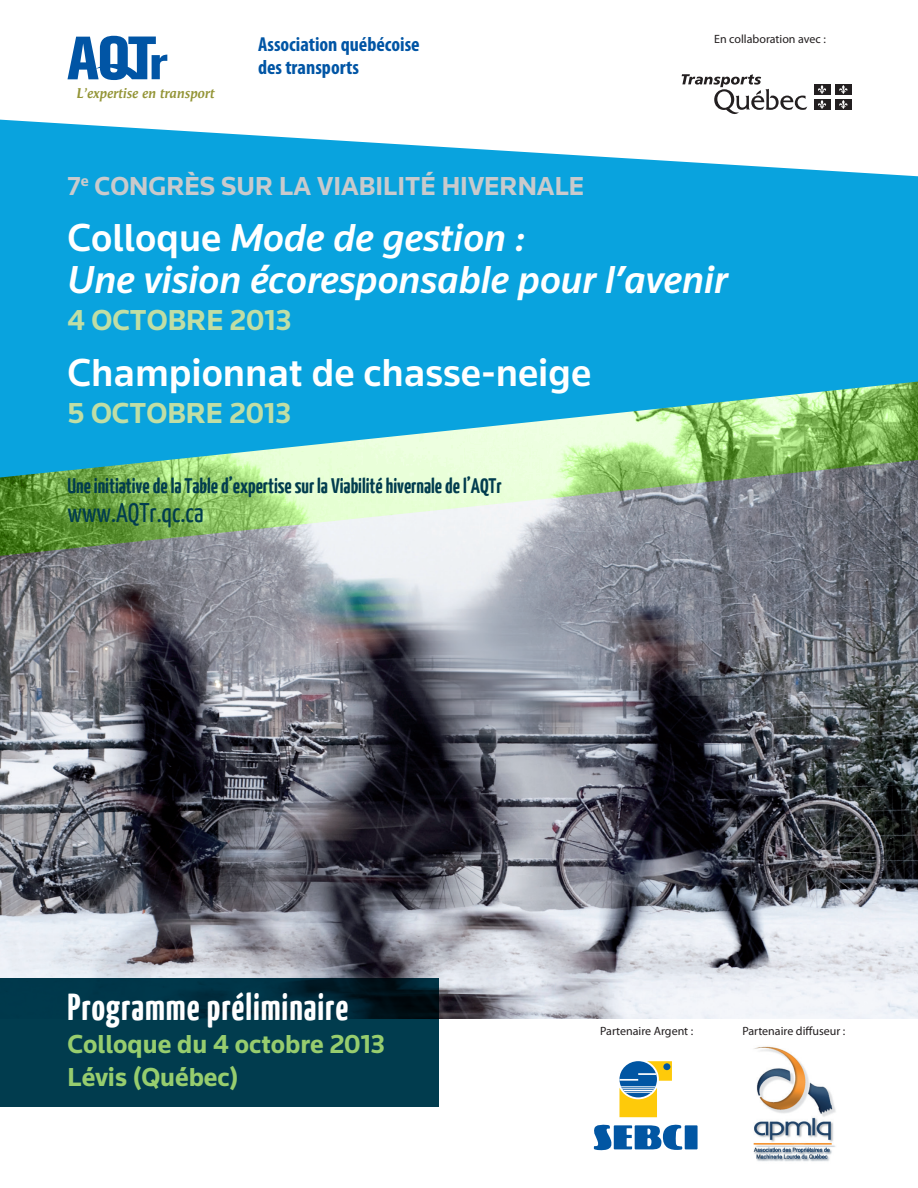
<style>
.page{position:relative;width:918px;height:1188px;background:#fff}
.page>*{position:absolute;margin:0;border:0;box-sizing:border-box;transform-origin:0 0}
.t1{font:italic 500 40.5px/42px "Knowledge";color:#fff}
.t2{font:500 40.5px "Knowledge";color:#fff}
.t3{font:700 37.5px "Yanone Kaffeesatz";letter-spacing:.025em;color:#fff}
.t4{font:700 30px "Knowledge";color:#c0dea5}
.t5{font:700 27px/33px "Knowledge";color:#97cd6e}
.t6{font:700 27px "Knowledge";color:#c9cacc}
.t7{font:27px "Yanone Kaffeesatz";color:#013c4e}
.t8{font:700 21px "Yanone Kaffeesatz";color:#013c4e}
.t9{font:700 condensed 20.25px/23px "Myriad Pro";color:#0155a5}
.t10{font:italic 700 14.1px "Angie";color:#949537;scale:.95 1}
.t11{font:12px "Myriad Pro";color:#231f20}
.s1{font-style:normal}
</style>
<div class="page">
<img style="left:0;top:557px;width:918px;height:461px">
<svg style="left:0;top:478px;width:918px;height:79px;background:#9baf95"></svg>
<svg style="left:0;top:120px;width:918px;height:358px;background:#33b1d7"></svg>
<svg style="left:68px;top:36px;width:99px;height:44px"></svg>
<svg style="left:682px;top:74px;width:125px;height:40px"></svg>
<div style="left:814px;top:84px;width:16px;height:11px;background:#231f20"></div>
<svg style="left:818px;top:85px;width:8px;height:9px"></svg>
<div style="left:835px;top:84px;width:17px;height:11px;background:#231f20"></div>
<svg style="left:839px;top:85px;width:9px;height:9px"></svg>
<div style="left:814px;top:99px;width:16px;height:10px;background:#231f20"></div>
<svg style="left:818px;top:100px;width:8px;height:9px"></svg>
<div style="left:835px;top:99px;width:17px;height:10px;background:#231f20"></div>
<svg style="left:839px;top:100px;width:9px;height:9px"></svg>
<div style="left:0;top:979px;width:439px;height:128px;background:#013c4e"></div>
<img style="left:736px;top:1015px;width:115px;height:147px">
<div style="left:685px;top:1125px;width:13px;height:24px;background:#0156a3"></div>
<svg style="left:594px;top:1124px;width:89px;height:26px"></svg>
<svg style="left:619px;top:1061px;width:53px;height:56px"></svg>
<p class="t10" style="left:76px;top:86px;width:147px">L’expertise en transport</p>
<p class="t9" style="left:258px;top:33px;width:163px">Association québécoise des transports</p>
<p class="t11" style="left:714px;top:32px;width:113px">En collaboration avec :</p>
<p class="t6" style="left:68px;top:169px;width:518px">7<sup>e</sup> CONGRÈS SUR LA VIABILITÉ HIVERNALE</p>
<h1 class="t1" style="left:68px;top:215px;width:662px"><span class="s1">Colloque</span> Mode de gestion :<br>Une vision écoresponsable pour l’avenir</h1>
<h3 class="t4" style="left:68px;top:302px;width:225px">4 OCTOBRE 2013</h3>
<h1 class="t2" style="left:68px;top:347px;width:525px">Championnat de chasse-neige</h1>
<h3 class="t4" style="left:68px;top:395px;width:225px">5 OCTOBRE 2013</h3>
<p class="t8" style="left:68px;top:473px;width:436px">Une initiative de la Table d’expertise sur la Viabilité hivernale de l’AQTr</p>
<p class="t7" style="left:68px;top:496px;width:138px">www.AQTr.qc.ca</p>
<h2 class="t3" style="left:68px;top:984px;width:282px">Programme préliminaire</h2>
<p class="t5" style="left:68px;top:1027px;width:319px">Colloque du 4 octobre 2013<br>Lévis (Québec)</p>
<p class="t11" style="left:600px;top:1024px;width:95px">Partenaire Argent :</p>
<p class="t11" style="left:742px;top:1024px;width:105px">Partenaire diffuseur :</p>
</div>
